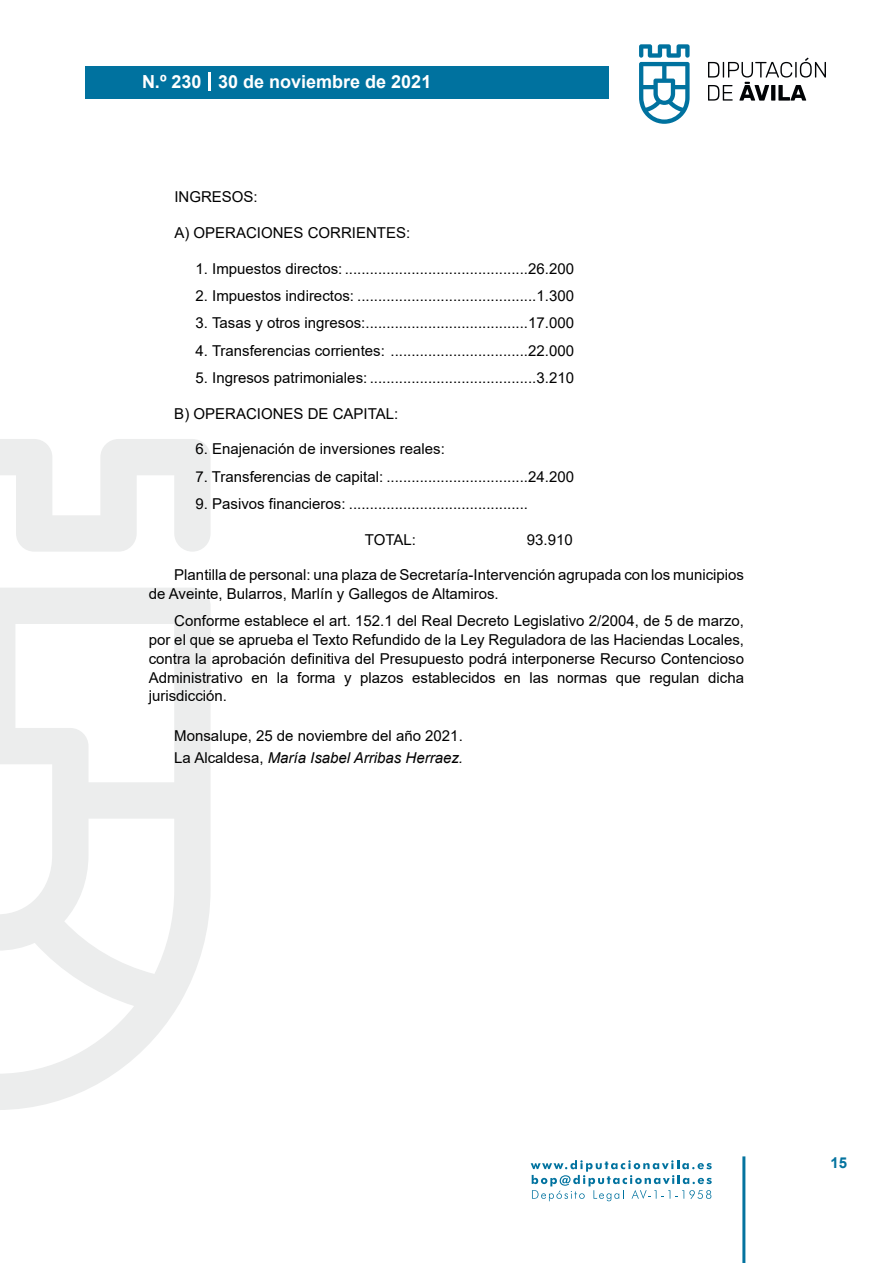
<style>
.page{position:relative;width:893px;height:1263px;background:#fff}
.page>*{position:absolute;margin:0;border:0;box-sizing:border-box;transform-origin:0 0}
.t1{font:700 18px "Arial";color:#fff}
.t2{font:15px/18.8px "Arial";color:#000}
.t3{font:700 15px "Arial";color:#04739f}
.s1{font-style:italic}
</style>
<div class="page">
<svg style="left:531px;top:1160px;width:181px;height:41px"></svg>
<div style="left:85px;top:66px;width:523px;height:33px;background:#00729f"></div>
<svg style="left:639px;top:44px;width:51px;height:80px"></svg>
<svg style="left:708px;top:58px;width:118px;height:43px"></svg>
<hr style="left:742px;top:1156px;width:3px;height:107px;background:#04739f">
<svg style="left:208px;top:72px;width:2px;height:18px"></svg>
<svg style="left:0;top:439px;width:211px;height:671px"></svg>
<p class="t1" style="left:142px;top:69px;width:291px">N.º 230 30 de noviembre de 2021</p>
<p class="t2" style="left:174px;top:188px;width:85px">INGRESOS:</p>
<p class="t2" style="left:174px;top:223px;width:237px">A) OPERACIONES CORRIENTES:</p>
<p class="t2" style="left:196px;top:259px;width:380px">1. Impuestos directos: ............................................26.200</p>
<p class="t2" style="left:196px;top:286px;width:380px">2. Impuestos indirectos: ...........................................1.300</p>
<p class="t2" style="left:196px;top:314px;width:380px">3. Tasas y otros ingresos:.......................................17.000</p>
<p class="t2" style="left:196px;top:341px;width:380px">4. Transferencias corrientes: .................................22.000</p>
<p class="t2" style="left:196px;top:368px;width:380px">5. Ingresos patrimoniales: ........................................3.210</p>
<p class="t2" style="left:174px;top:404px;width:225px">B) OPERACIONES DE CAPITAL:</p>
<p class="t2" style="left:196px;top:440px;width:251px">6. Enajenación de inversiones reales:</p>
<p class="t2" style="left:196px;top:467px;width:380px">7. Transferencias de capital: ..................................24.200</p>
<p class="t2" style="left:196px;top:494px;width:334px">9. Pasivos financieros: ...........................................</p>
<p class="t2" style="left:365px;top:530px;width:53px">TOTAL:</p>
<p class="t2" style="left:527px;top:530px;width:47px">93.910</p>
<p class="t2" style="left:149px;top:566px;width:597px;text-indent:26px">Plantilla de personal: una plaza de Secretaría-Intervención agrupada con los municipios de Aveinte, Bularros, Marlín y Gallegos de Altamiros.</p>
<p class="t2" style="left:149px;top:612px;width:597px;text-align:justify;text-indent:26px">Conforme establece el art. 152.1 del Real Decreto Legislativo 2/2004, de 5 de marzo, por el que se aprueba el Texto Refundido de la Ley Reguladora de las Haciendas Locales, contra la aprobación definitiva del Presupuesto podrá interponerse Recurso Contencioso Administrativo en la forma y plazos establecidos en las normas que regulan dicha jurisdicción.</p>
<p class="t2" style="left:174px;top:724px;width:290px;line-height:22.2px">Monsalupe, 25 de noviembre del año 2021.<br>La Alcaldesa, <span class="s1">María Isabel Arribas Herraez.</span></p>
<p class="t3" style="left:831px;top:1152px;width:18px">15</p>
</div>
